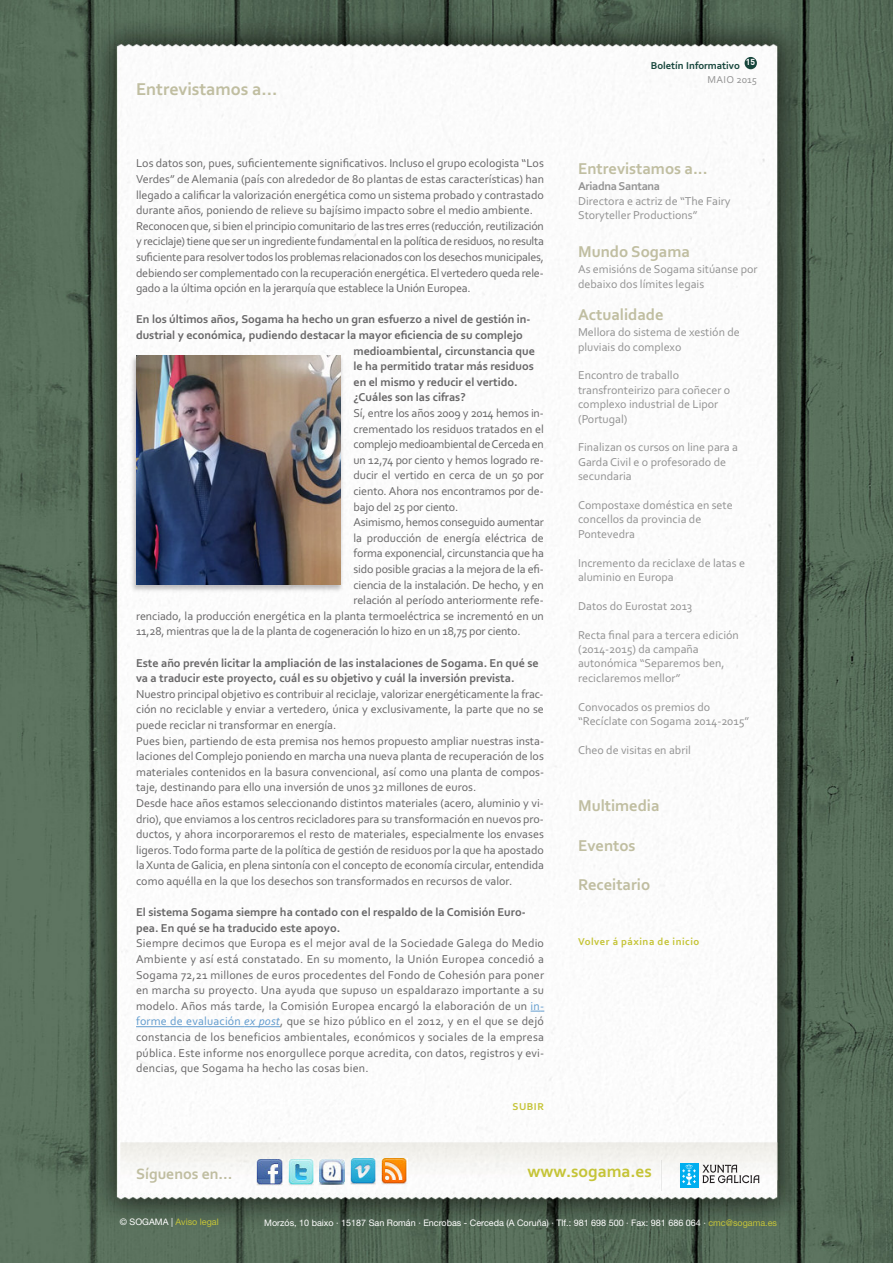
<style>
.page{position:relative;width:893px;height:1263px;background:#fff}
.page>*{position:absolute;margin:0;border:0;box-sizing:border-box;transform-origin:0 0}
.t1{font:700 18px "Corbel";color:#c0bea1}
.t2{font:700 17.4px "Corbel";color:#c5c437}
.t3{font:700 16.5px "Corbel";color:#c0bea1}
.t4{font:700 15.75px "Corbel";color:#c0bea1}
.t5{font:12px/15.6px "Corbel";letter-spacing:-.005em;color:#686768}
.t6{font:12px/14.4px "Corbel";color:#939393}
.t7{font:700 12px/15.6px "Corbel";color:#686768}
.t8{font:12px "Corbel";letter-spacing:-.025em;color:#686768}
.t9{font:700 12px "Corbel";letter-spacing:-.025em;color:#939393}
.t10{font:700 10.5px "Corbel";letter-spacing:.05em;color:#c5c437}
.t11{font:700 10.5px "Corbel";color:#17463c}
.t12{font:10.5px "Corbel";letter-spacing:.02em;color:#939393}
.t13{font:9px "Helvetica Neue";color:#fff}
.t14{font:9px "Helvetica Neue";color:#c5c437}
.t15{font:700 8.55px "DIN Pro";color:#fff}
.s1{color:#629cce}
.s2{font-style:italic;color:#629cce}
.s3{color:#fff}
.s4{color:#c5c437}
</style>
<div class="page">
<img style="left:1px;top:1px;width:892px;height:1262px">
<img style="left:120px;top:1142px;width:658px;height:38px">
<svg style="left:660px;top:1160px;width:2px;height:30px"></svg>
<div style="left:680px;top:1163px;width:18px;height:24px;background:#00aeef"></div>
<svg style="left:682px;top:1164px;width:14px;height:21px"></svg>
<svg style="left:702px;top:1165px;width:57px;height:18px"></svg>
<img style="left:288px;top:1159px;width:26px;height:26px">
<img style="left:257px;top:1159px;width:26px;height:26px">
<svg style="left:344px;top:1159px;width:1px;height:26px"></svg>
<img style="left:319px;top:1159px;width:25px;height:26px">
<img style="left:381px;top:1158px;width:26px;height:26px">
<img style="left:350px;top:1158px;width:26px;height:26px">
<div style="left:745px;top:57px;width:12px;height:12px;background:#17463c;border-radius:50%"></div>
<svg style="left:531px;top:1011px;width:13px;height:1px"></svg>
<hr style="left:136px;top:1026px;width:108px;height:1px;background:#629cce">
<hr style="left:244px;top:1026px;width:36px;height:1px;background:#629cce">
<img style="left:128px;top:352px;width:220px;height:245px">
<img style="left:136px;top:356px;width:204px;height:228px">
<h1 class="t1" style="left:136px;top:78px;width:143px">Entrevistamos a...</h1>
<p class="t5" style="left:136px;top:155px;width:409px">los datos son, pues, suficientemente significativos. incluso el grupo ecologista “los Verdes” de alemania (país con alrededor de 80 plantas de estas características) han llegado a calificar la valorización energética como un sistema probado y contrastado durante años, poniendo de relieve su bajísimo impacto sobre el medio ambiente. reconocen que, si bien el principio comunitario de las tres erres (reducción, reutilización y reciclaje) tiene que ser un ingrediente fundamental en la política de residuos, no resulta suficiente para resolver todos los problemas relacionados con los desechos municipales, debiendo ser complementado con la recuperación energética. el vertedero queda rele&shy;gado a la última opción en la jerarquía que establece la unión europea.</p>
<p class="t7" style="left:136px;top:311px;width:396px">En los últimos años, Sogama ha hecho un gran esfuerzo a nivel de gestión in-</p>
<p class="t7" style="left:136px;top:327px;width:388px">dustrial y económica, pudiendo destacar la mayor eficiencia de su complejo</p>
<p class="t7" style="left:353px;top:343px;width:183px">medioambiental, circunstancia que</p>
<p class="t7" style="left:353px;top:358px;width:182px">le ha permitido tratar más residuos</p>
<p class="t7" style="left:353px;top:374px;width:166px">en el mismo y reducir el vertido.</p>
<p class="t7" style="left:353px;top:389px;width:114px">¿Cuáles son las cifras?</p>
<p class="t5" style="left:353px;top:405px;width:192px">Sí, entre los años 2009 y 2014 hemos in-</p>
<p class="t5" style="left:353px;top:421px;width:192px">crementado los residuos tratados en el</p>
<p class="t8" style="left:353px;top:437px;width:192px">complejo medioambiental de cerceda en</p>
<p class="t5" style="left:353px;top:452px;width:192px">un 12,74 por ciento y hemos logrado re-</p>
<p class="t5" style="left:353px;top:467px;width:192px">ducir el vertido en cerca de un 50 por</p>
<p class="t5" style="left:353px;top:483px;width:192px">ciento. ahora nos encontramos por de-</p>
<p class="t5" style="left:353px;top:499px;width:106px">bajo del 25 por ciento.</p>
<p class="t5" style="left:353px;top:514px;width:192px">asimismo, hemos conseguido aumentar</p>
<p class="t5" style="left:353px;top:530px;width:192px">la producción de energía eléctrica de</p>
<p class="t5" style="left:353px;top:545px;width:192px">forma exponencial, circunstancia que ha</p>
<p class="t5" style="left:353px;top:561px;width:192px">sido posible gracias a la mejora de la efi-</p>
<p class="t5" style="left:353px;top:577px;width:192px">ciencia de la instalación. De hecho, y en</p>
<p class="t5" style="left:353px;top:592px;width:192px">relación al período anteriormente refe-</p>
<p class="t5" style="left:136px;top:608px;width:409px">renciado, la producción energética en la planta termoeléctrica se incrementó en un</p>
<p class="t5" style="left:136px;top:623px;width:386px">11,28, mientras que la de la planta de cogeneración lo hizo en un 18,75 por ciento.</p>
<p class="t7" style="left:136px;top:655px;width:404px">Este año prevén licitar la ampliación de las instalaciones de Sogama. En qué se va a traducir este proyecto, cuál es su objetivo y cuál la inversión prevista.</p>
<p class="t5" style="left:136px;top:686px;width:409px">nuestro principal objetivo es contribuir al reciclaje, valorizar energéticamente la frac&shy;ción no reciclable y enviar a vertedero, única y exclusivamente, la parte que no se puede reciclar ni transformar en energía.<br>Pues bien, partiendo de esta premisa nos hemos propuesto ampliar nuestras insta&shy;laciones del complejo poniendo en marcha una nueva planta de recuperación de los materiales contenidos en la basura convencional, así como una planta de compos&shy;taje, destinando para ello una inversión de unos 32 millones de euros.<br>Desde hace años estamos seleccionando distintos materiales (acero, aluminio y vi&shy;drio), que enviamos a los centros recicladores para su transformación en nuevos pro&shy;ductos, y ahora incorporaremos el resto de materiales, especialmente los envases ligeros. todo forma parte de la política de gestión de residuos por la que ha apostado la Xunta de Galicia, en plena sintonía con el concepto de economía circular, entendida como aquélla en la que los desechos son transformados en recursos de valor.</p>
<p class="t7" style="left:136px;top:904px;width:391px">El sistema Sogama siempre ha contado con el respaldo de la Comisión Euro&shy;pea. En qué se ha traducido este apoyo.</p>
<p class="t5" style="left:136px;top:935px;width:410px;text-align:justify">Siempre decimos que europa es el mejor aval de la Sociedade Galega do medio ambiente y así está constatado. en su momento, la unión europea concedió a Sogama 72,21 millones de euros procedentes del Fondo de cohesión para poner en marcha su proyecto. una ayuda que supuso un espaldarazo importante a su modelo. años más tarde, la comisión europea encargó la elaboración de un <span class="s1">in&shy;forme de evaluación</span> <span class="s2">ex post</span>, que se hizo público en el 2012, y en el que se dejó constancia de los beneficios ambientales, económicos y sociales de la empresa pública. este informe nos enorgullece porque acredita, con datos, registros y evi&shy;dencias, que Sogama ha hecho las cosas bien.</p>
<p class="t10" style="left:512px;top:1100px;width:33px">SUBIR</p>
<p class="t15" style="left:746px;top:57px;width:11px">15</p>
<p class="t11" style="left:651px;top:60px;width:91px">Boletín Informativo</p>
<p class="t12" style="left:707px;top:73px;width:51px">maio 2015</p>
<h3 class="t3" style="left:578px;top:159px;width:131px">Entrevistamos a...</h3>
<p class="t9" style="left:578px;top:179px;width:84px">Ariadna Santana</p>
<p class="t6" style="left:578px;top:193px;width:154px">Directora e actriz de “the Fairy<br>Storyteller Productions”</p>
<h3 class="t3" style="left:578px;top:241px;width:113px">Mundo Sogama</h3>
<p class="t6" style="left:578px;top:262px;width:181px">as emisións de Sogama sitúanse por debaixo dos límites legais</p>
<h3 class="t3" style="left:578px;top:304px;width:87px">Actualidade</h3>
<p class="t6" style="left:578px;top:325px;width:163px">mellora do sistema de xestión de pluviais do complexo</p>
<p class="t6" style="left:578px;top:368px;width:154px">encontro de traballo transfronteirizo para coñecer o complexo industrial de lipor (Portugal)</p>
<p class="t6" style="left:578px;top:440px;width:161px">Finalizan os cursos on line para a<br>Garda civil e o profesorado de secundaria</p>
<p class="t6" style="left:578px;top:498px;width:156px">compostaxe doméstica en sete concellos da provincia de<br>Pontevedra</p>
<p class="t6" style="left:578px;top:555px;width:168px">incremento da reciclaxe de latas e aluminio en europa</p>
<p class="t6" style="left:578px;top:598px;width:116px">Datos do eurostat 2013</p>
<p class="t6" style="left:578px;top:627px;width:162px">recta final para a tercera edición (2014-2015) da campaña autonómica “Separemos ben, reciclaremos mellor”</p>
<p class="t6" style="left:578px;top:699px;width:173px">convocados os premios do “recíclate con Sogama 2014-2015”</p>
<p class="t6" style="left:578px;top:742px;width:114px">cheo de visitas en abril</p>
<h3 class="t3" style="left:578px;top:796px;width:83px">Multimedia</h3>
<h3 class="t3" style="left:578px;top:835px;width:59px">Eventos</h3>
<h3 class="t3" style="left:578px;top:875px;width:74px">Receitario</h3>
<p class="t10" style="left:578px;top:935px;width:123px">Volver á páxina de inicio</p>
<h3 class="t4" style="left:136px;top:1164px;width:98px">Síguenos en...</h3>
<p class="t14" style="left:120px;top:1214px;width:100px"><span class="s3">© SOGAMA |</span> Aviso legal</p>
<p class="t13" style="left:264px;top:1215px;width:514px">Morzós, 10 baixo · 15187 San Román · Encrobas - Cerceda (A Coruña) · Tlf.: 981 698 500 · Fax: 981 686 064 · <span class="s4">cmc@sogama.es</span></p>
<h2 class="t2" style="left:527px;top:1161px;width:126px">www.sogama.es</h2>
</div>
